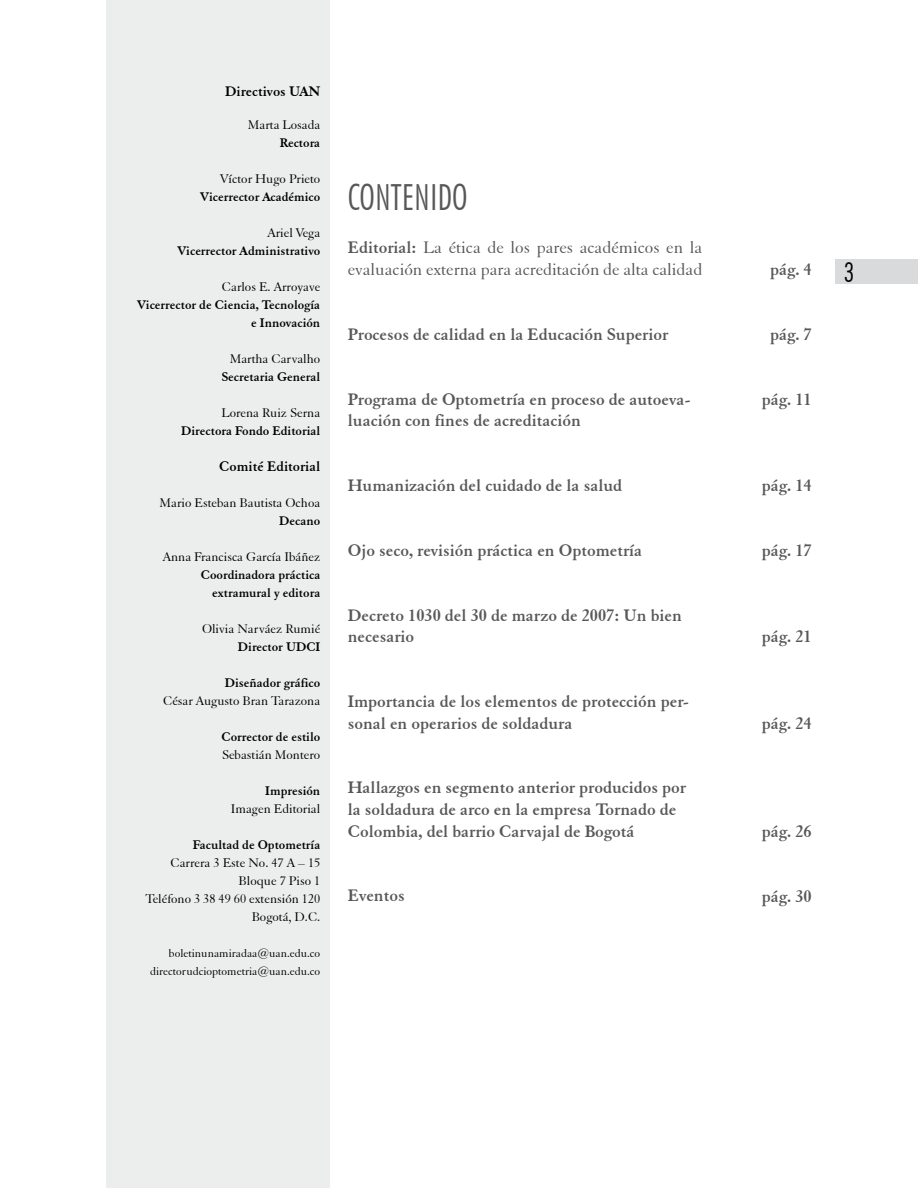
<style>
.page{position:relative;width:918px;height:1188px;background:#fff}
.page>*{position:absolute;margin:0;border:0;box-sizing:border-box;transform-origin:0 0}
.t1{font:300 condensed 36px "Futura BT";color:#58585a}
.t2{font:300 condensed 27px "Futura BT";color:#000}
.t3{font:700 18px/21.6px "Elegant Garamond BT";color:#58585a}
.t4{font:18px/21.6px "Elegant Garamond BT";color:#58585a}
.t5{font:700 15px "Elegant Garamond BT";color:#000}
.t6{font:13.5px/18px "Elegant Garamond BT";color:#000;text-align:right}
.t7{font:700 13.5px/18px "Elegant Garamond BT";color:#000;text-align:right}
.t8{font:12px/18px "Elegant Garamond BT";color:#000;text-align:right}
.s1{font-weight:700}
</style>
<div class="page">
<div style="left:835px;top:259px;width:83px;height:24px;background:#d9dadb"></div>
<div style="left:106px;top:0;width:223px;height:1188px;background:#eceded"></div>
<p class="t5" style="left:225px;top:83px;width:97px">Directivos UAN</p>
<p class="t6" style="left:248px;top:115px;width:74px">Marta Losada</p>
<p class="t7" style="left:280px;top:133px;width:42px">Rectora</p>
<p class="t6" style="left:220px;top:169px;width:102px">Víctor Hugo Prieto</p>
<p class="t7" style="left:200px;top:187px;width:122px">Vicerrector Académico</p>
<p class="t6" style="left:267px;top:223px;width:54px">Ariel Vega</p>
<p class="t7" style="left:177px;top:241px;width:144px">Vicerrector Administrativo</p>
<p class="t6" style="left:222px;top:277px;width:100px">Carlos E. Arroyave</p>
<p class="t7" style="left:137px;top:295px;width:185px">Vicerrector de Ciencia, Tecnología e Innovación</p>
<p class="t6" style="left:230px;top:349px;width:92px">Martha Carvalho</p>
<p class="t7" style="left:222px;top:367px;width:100px">Secretaria General</p>
<p class="t6" style="left:221px;top:403px;width:100px">Lorena Ruiz Serna</p>
<p class="t7" style="left:181px;top:421px;width:141px">Directora Fondo Editorial</p>
<p class="t5" style="left:219px;top:457px;width:103px">Comité Editorial</p>
<p class="t6" style="left:160px;top:493px;width:162px">Mario Esteban Bautista Ochoa</p>
<p class="t7" style="left:279px;top:511px;width:43px">Decano</p>
<p class="t6" style="left:163px;top:547px;width:159px">Anna Francisca García Ibáñez</p>
<p class="t7" style="left:201px;top:565px;width:121px">Coordinadora práctica extramural y editora</p>
<p class="t6" style="left:202px;top:619px;width:120px">Olivia Narváez Rumié</p>
<p class="t7" style="left:238px;top:637px;width:84px">Director UDCI</p>
<p class="t7" style="left:225px;top:673px;width:97px">Diseñador gráfico</p>
<p class="t6" style="left:163px;top:691px;width:159px">César Augusto Bran Tarazona</p>
<p class="t7" style="left:222px;top:727px;width:100px">Corrector de estilo</p>
<p class="t6" style="left:222px;top:745px;width:100px">Sebastián Montero</p>
<p class="t7" style="left:265px;top:781px;width:57px">Impresión</p>
<p class="t6" style="left:231px;top:799px;width:91px">Imagen Editorial</p>
<p class="t7" style="left:193px;top:835px;width:129px">Facultad de Optometría</p>
<p class="t6" style="left:145px;top:853px;width:176px">Carrera 3 Este No. 47 A – 15<br>Bloque 7 Piso 1<br>Teléfono 3 38 49 60 extensión 120<br>Bogotá, D.C.</p>
<p class="t8" style="left:150px;top:944px;width:172px">boletinunamiradaa@uan.edu.co directorudcioptometria@uan.edu.co</p>
<h1 class="t1" style="left:348px;top:176px;width:121px">CONTENIDO</h1>
<p class="t4" style="left:348px;top:237px;width:356px"><span class="s1">Editorial:</span> La ética de los pares académicos en la evaluación externa para acreditación de alta calidad</p>
<p class="t3" style="left:348px;top:323px;width:322px">Procesos de calidad en la Educación Superior</p>
<p class="t3" style="left:348px;top:388px;width:344px">Programa de Optometría en proceso de autoeva&shy;luación con fines de acreditación</p>
<p class="t3" style="left:348px;top:474px;width:276px">Humanización del cuidado de la salud</p>
<p class="t3" style="left:348px;top:539px;width:296px">Ojo seco, revisión práctica en Optometría</p>
<p class="t3" style="left:348px;top:604px;width:336px">Decreto 1030 del 30 de marzo de 2007: Un bien necesario</p>
<p class="t3" style="left:348px;top:690px;width:343px">Importancia de los elementos de protección per&shy;sonal en operarios de soldadura</p>
<p class="t3" style="left:348px;top:776px;width:340px">Hallazgos en segmento anterior producidos por la soldadura de arco en la empresa Tornado de<br>Colombia, del barrio Carvajal de Bogotá</p>
<p class="t3" style="left:348px;top:884px;width:58px">Eventos</p>
<p class="t3" style="left:770px;top:258px;width:43px">pág. 4</p>
<p class="t3" style="left:770px;top:323px;width:43px">pág. 7</p>
<p class="t3" style="left:762px;top:388px;width:51px">pág. 11</p>
<p class="t3" style="left:762px;top:474px;width:51px">pág. 14</p>
<p class="t3" style="left:762px;top:539px;width:51px">pág. 17</p>
<p class="t3" style="left:762px;top:626px;width:51px">pág. 21</p>
<p class="t3" style="left:762px;top:712px;width:51px">pág. 24</p>
<h2 class="t2" style="left:844px;top:256px;width:12px">3</h2>
<p class="t3" style="left:762px;top:820px;width:51px">pág. 26</p>
<p class="t3" style="left:762px;top:885px;width:51px">pág. 30</p>
</div>
